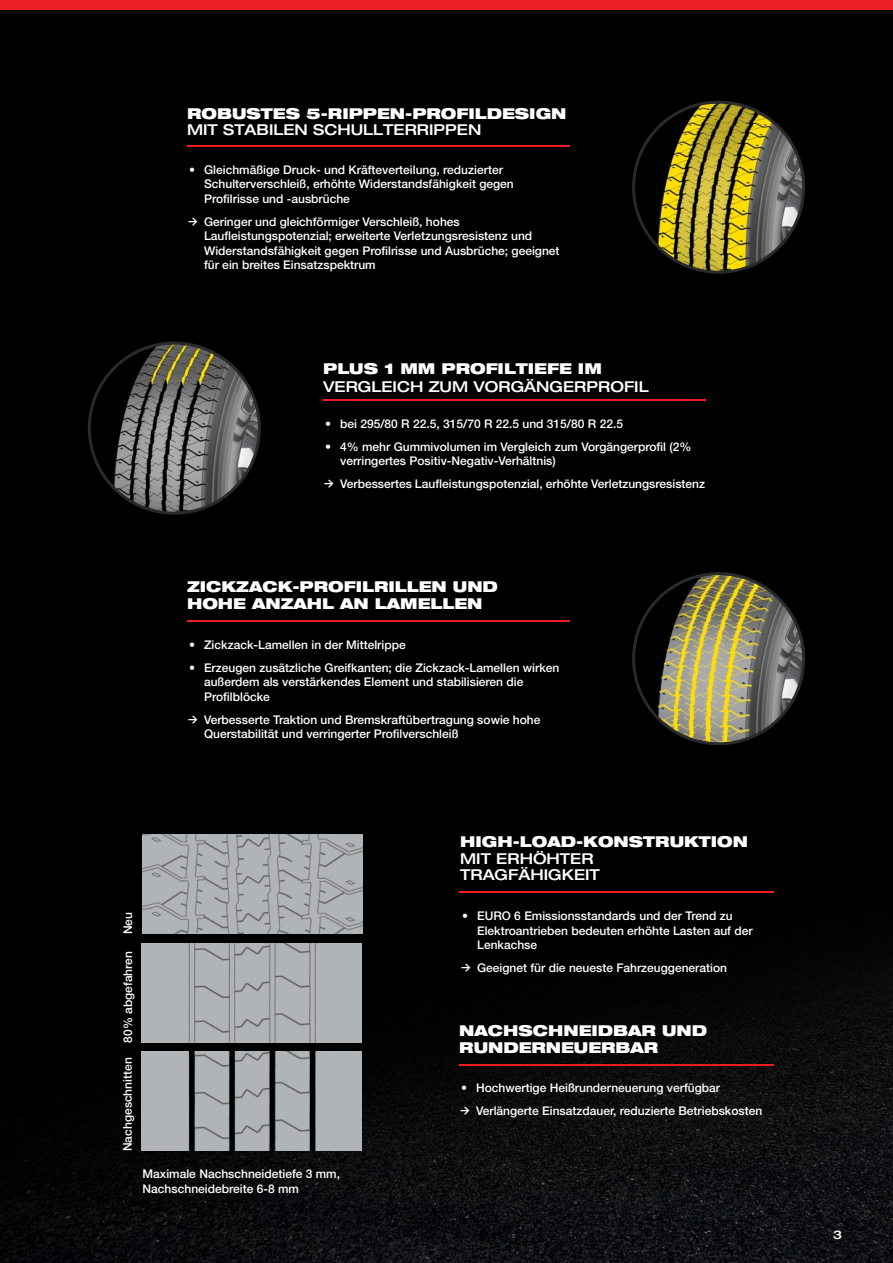
<style>
.page{position:relative;width:893px;height:1263px;background:#000}
.page>*{position:absolute;margin:0;border:0;box-sizing:border-box;transform-origin:0 0}
.t1{font:900 expanded 15px/16.5px "Helvetica Neue LT Std";color:#fff}
.t2{font:500 expanded 15px/16.5px "Helvetica Neue LT Std";color:#fff}
.t3{font:500 12px/14.4px "Helvetica Neue LT Std";color:#fff}
.t4{font:500 expanded 12px "Helvetica Neue LT Std";color:#fff}
.s1{font-family:"Inter";font-weight:600}
</style>
<div class="page">
<img style="left:0;top:744px;width:893px;height:519px">
<div style="left:0;top:0;width:893px;height:10px;background:#ed1d24"></div>
<hr style="left:187px;top:146px;width:383px;height:1px;background:#ed1d24">
<img style="left:646px;top:102px;width:158px;height:168px">
<img style="left:143px;top:834px;width:220px;height:100px">
<div style="left:142px;top:943px;width:220px;height:100px;background:#b1b4b6"></div>
<img style="left:142px;top:1051px;width:220px;height:100px">
<hr style="left:323px;top:400px;width:383px;height:1px;background:#ed1d24">
<hr style="left:187px;top:620px;width:383px;height:2px;background:#ed1d24">
<hr style="left:460px;top:892px;width:314px;height:1px;background:#ed1d24">
<hr style="left:460px;top:1064px;width:314px;height:2px;background:#ed1d24">
<img style="left:101px;top:343px;width:156px;height:168px">
<div style="left:88px;top:342px;width:173px;height:173px;border:3px solid #282a2b;border-radius:85px"></div>
<img style="left:646px;top:574px;width:158px;height:170px">
<p class="t1" style="left:187px;top:104px;width:381px">ROBUSTES 5-RIPPEN-PROFILDESIGN</p>
<p class="t2" style="left:187px;top:121px;width:296px">MIT STABILEN SCHULLTERRIPPEN</p>
<p class="t3" style="left:204px;top:162px;width:311px;text-indent:-15px">• Gleichmäßige Druck- und Kräfteverteilung, reduzierter<br>Schulterverschleiß, erhöhte Widerstandsfähigkeit gegen<br>Profilrisse und -ausbrüche</p>
<p class="t3" style="left:204px;top:214px;width:357px;text-indent:-17px"><span class="s1">ڵ</span> Geringer und gleichförmiger Verschleiß, hohes Laufleistungspotenzial; erweiterte Verletzungsresistenz und Widerstandsfähigkeit gegen Profilrisse und Ausbrüche; geeignet für ein breites Einsatzspektrum</p>
<p class="t1" style="left:323px;top:360px;width:280px">PLUS 1 MM PROFILTIEFE IM</p>
<p class="t2" style="left:323px;top:378px;width:327px">VERGLEICH ZUM VORGÄNGERPROFIL</p>
<p class="t3" style="left:325px;top:416px;width:299px">• bei 295/80 R 22.5, 315/70 R 22.5 und 315/80 R 22.5</p>
<p class="t3" style="left:340px;top:439px;width:353px;text-indent:-15px">• 4% mehr Gummivolumen im Vergleich zum Vorgängerprofil (2% verringertes Positiv-Negativ-Verhältnis)</p>
<p class="t3" style="left:323px;top:477px;width:383px"><span class="s1">ڵ</span> Verbessertes Laufleistungspotenzial, erhöhte Verletzungsresistenz</p>
<p class="t1" style="left:187px;top:578px;width:312px">ZICKZACK-PROFILRILLEN UND<br>HOHE ANZAHL AN LAMELLEN</p>
<p class="t3" style="left:189px;top:637px;width:218px">• Zickzack-Lamellen in der Mittelrippe</p>
<p class="t3" style="left:204px;top:660px;width:357px;text-indent:-15px">• Erzeugen zusätzliche Greifkanten; die Zickzack-Lamellen wirken außerdem als verstärkendes Element und stabilisieren die<br>Profilblöcke</p>
<p class="t3" style="left:204px;top:712px;width:338px;text-indent:-17px"><span class="s1">ڵ</span> Verbesserte Traktion und Bremskraftübertragung sowie hohe<br>Querstabilität und verringerter Profilverschleiß</p>
<p class="t3" style="left:121px;top:934px;width:24px;rotate:-90deg">Neu</p>
<p class="t3" style="left:121px;top:1043px;width:93px;rotate:-90deg">80% abgefahren</p>
<p class="t3" style="left:120px;top:1151px;width:95px;rotate:-90deg">Nachgeschnitten</p>
<p class="t3" style="left:143px;top:1167px;width:199px">Maximale Nachschneidetiefe 3 mm,<br>Nachschneidebreite 6-8 mm</p>
<p class="t1" style="left:460px;top:833px;width:289px">HIGH-LOAD-KONSTRUKTION</p>
<p class="t2" style="left:460px;top:850px;width:141px">MIT ERHÖHTER<br>TRAGFÄHIGKEIT</p>
<p class="t3" style="left:477px;top:908px;width:277px;text-indent:-15px">• EURO 6 Emissionsstandards und der Trend zu<br>Elektroantrieben bedeuten erhöhte Lasten auf der<br>Lenkachse</p>
<p class="t3" style="left:460px;top:960px;width:268px"><span class="s1">ڵ</span> Geeignet für die neueste Fahrzeuggeneration</p>
<p class="t1" style="left:459px;top:1022px;width:249px">NACHSCHNEIDBAR UND<br>RUNDERNEUERBAR</p>
<p class="t3" style="left:459px;top:1076px;width:305px;line-height:23px">• Hochwertige Heißrunderneuerung verfügbar<br><span class="s1">ڵ</span> Verlängerte Einsatzdauer, reduzierte Betriebskosten</p>
<p class="t4" style="left:833px;top:1227px;width:10px">3</p>
</div>
